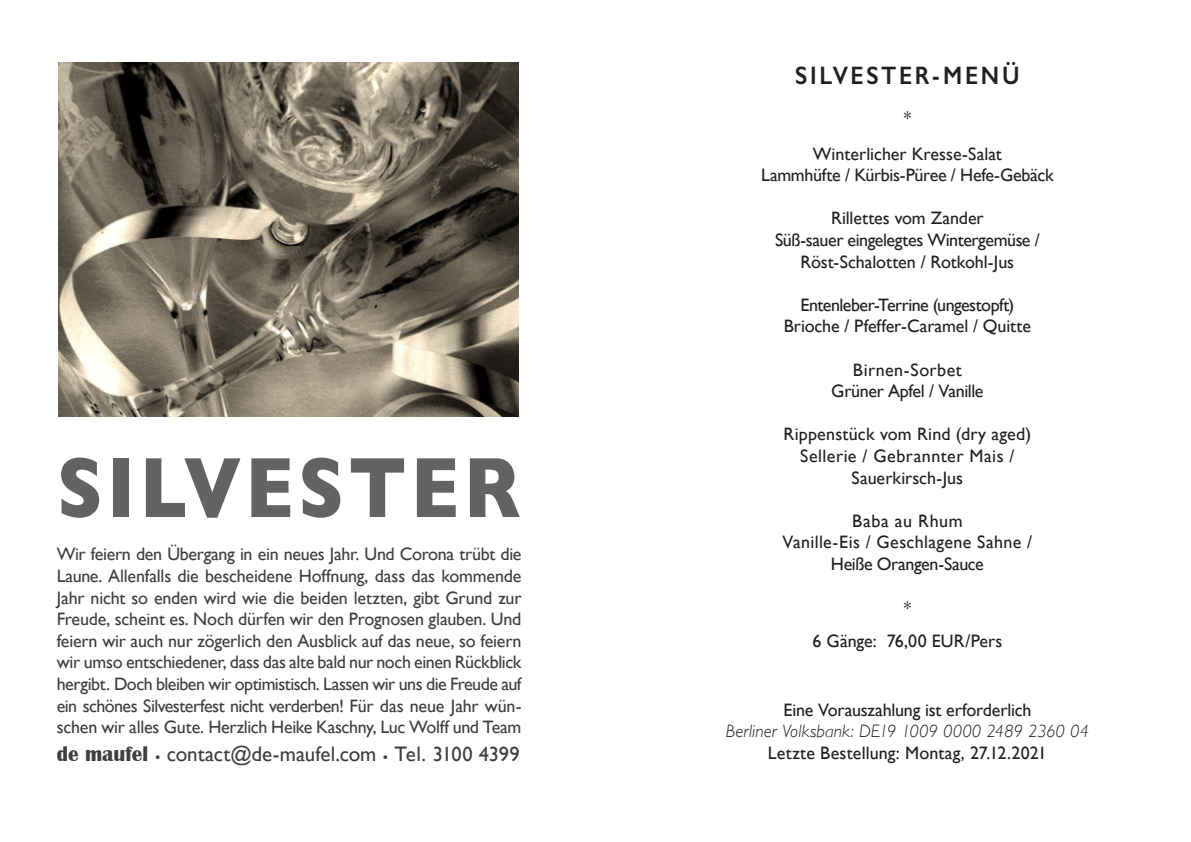
<style>
.page{position:relative;width:1191px;height:842px;background:#fff}
.page>*{position:absolute;margin:0;border:0;box-sizing:border-box;transform-origin:0 0}
.t1{font:700 86.6px "Gill Sans";letter-spacing:.05em;color:#636366;scale:.88 1}
.t2{font:600 25.3px "Gill Sans";letter-spacing:.12em;color:#231f20;scale:.91 1}
.t3{font:21px "Gill Sans";color:#3e3e3f}
.t4{font:18px/21.6px "Gill Sans";letter-spacing:-.015em;color:#3e3e3f;text-align:justify}
.t5{font:18px "Gill Sans";letter-spacing:-.005em;color:#231f20}
.t6{font:18px "Gill Sans";letter-spacing:-.025em;color:#231f20}
.t7{font:18px "Gill Sans";letter-spacing:.03em;color:#231f20}
.t8{font:italic 300 18px "Gill Sans";color:#231f20}
.t9{font:18px "Gill Sans";letter-spacing:-.03em;color:#231f20}
.t10{font:18px "Gill Sans";letter-spacing:.02em;color:#231f20}
.s1{font-family:"Britannic";font-weight:700;font-size:21.6px}
.s2{font-family:"Britannic";font-weight:700}
.s3{font-size:20.5px}
</style>
<div class="page">
<img style="left:59px;top:62px;width:460px;height:355px">
<p class="t1" style="left:57px;top:419px;width:528px">SILVESTER</p>
<p class="t4" style="left:57px;top:543px;width:466px">Wir feiern den Übergang in ein neues Jahr. Und Corona trübt die Laune. Allenfalls die bescheidene Hoffnung, dass das kommende Jahr nicht so enden wird wie die beiden letzten, gibt Grund zur Freude, scheint es. Noch dürfen wir den Prognosen glauben. Und feiern wir auch nur zögerlich den Ausblick auf das neue, so feiern wir umso entschiedener, dass das alte bald nur noch einen Rückblick hergibt. Doch bleiben wir optimistisch. Lassen wir uns die Freude auf ein schönes Silvesterfest nicht verderben! Für das neue Jahr wün&shy;schen wir alles Gute. Herzlich Heike Kaschny, Luc Wolff und Team</p>
<p class="t3" style="left:57px;top:742px;width:464px"><span class="s1">de maufel</span> <span class="s2">.</span> contact@de-maufel.com <span class="s2">.</span> Tel. <span class="s3">3100 4399</span></p>
<p class="t2" style="left:795px;top:60px;width:248px">SILVESTER-MENÜ</p>
<p class="t5" style="left:903px;top:107px;width:9px">*</p>
<p class="t5" style="left:813px;top:143px;width:191px">Winterlicher Kresse-Salat</p>
<p class="t5" style="left:761px;top:164px;width:294px">Lammhüfte / Kürbis-Püree / Hefe-Gebäck</p>
<p class="t5" style="left:831px;top:208px;width:154px">Rillettes vom Zander</p>
<p class="t6" style="left:775px;top:229px;width:266px">Süß-sauer eingelegtes Wintergemüse /</p>
<p class="t5" style="left:800px;top:251px;width:215px">Röst-Schalotten / Rotkohl-Jus</p>
<p class="t9" style="left:800px;top:294px;width:215px">Entenleber-Terrine (ungestopft)</p>
<p class="t5" style="left:783px;top:316px;width:249px">Brioche / Pfeffer-Caramel / Quitte</p>
<p class="t7" style="left:853px;top:359px;width:111px">Birnen-Sorbet</p>
<p class="t6" style="left:831px;top:380px;width:154px">Grüner Apfel / Vanille</p>
<p class="t5" style="left:783px;top:424px;width:249px">Rippenstück vom Rind (dry aged)</p>
<p class="t7" style="left:800px;top:445px;width:216px">Sellerie / Gebrannter Mais /</p>
<p class="t5" style="left:851px;top:467px;width:113px">Sauerkirsch-Jus</p>
<p class="t7" style="left:852px;top:510px;width:112px">Baba au Rhum</p>
<p class="t10" style="left:782px;top:532px;width:251px">Vanille-Eis / Geschlagene Sahne /</p>
<p class="t6" style="left:831px;top:553px;width:154px">Heiße Orangen-Sauce</p>
<p class="t5" style="left:903px;top:597px;width:9px">*</p>
<p class="t5" style="left:812px;top:631px;width:191px">6 Gänge: 76,00 EUR/Pers</p>
<p class="t5" style="left:783px;top:699px;width:249px">Eine Vorauszahlung ist erforderlich</p>
<p class="t8" style="left:726px;top:721px;width:365px">Berliner Volksbank: DE19 1009 0000 2489 2360 04</p>
<p class="t5" style="left:768px;top:742px;width:280px">Letzte Bestellung: Montag, 27.12.2021</p>
</div>
